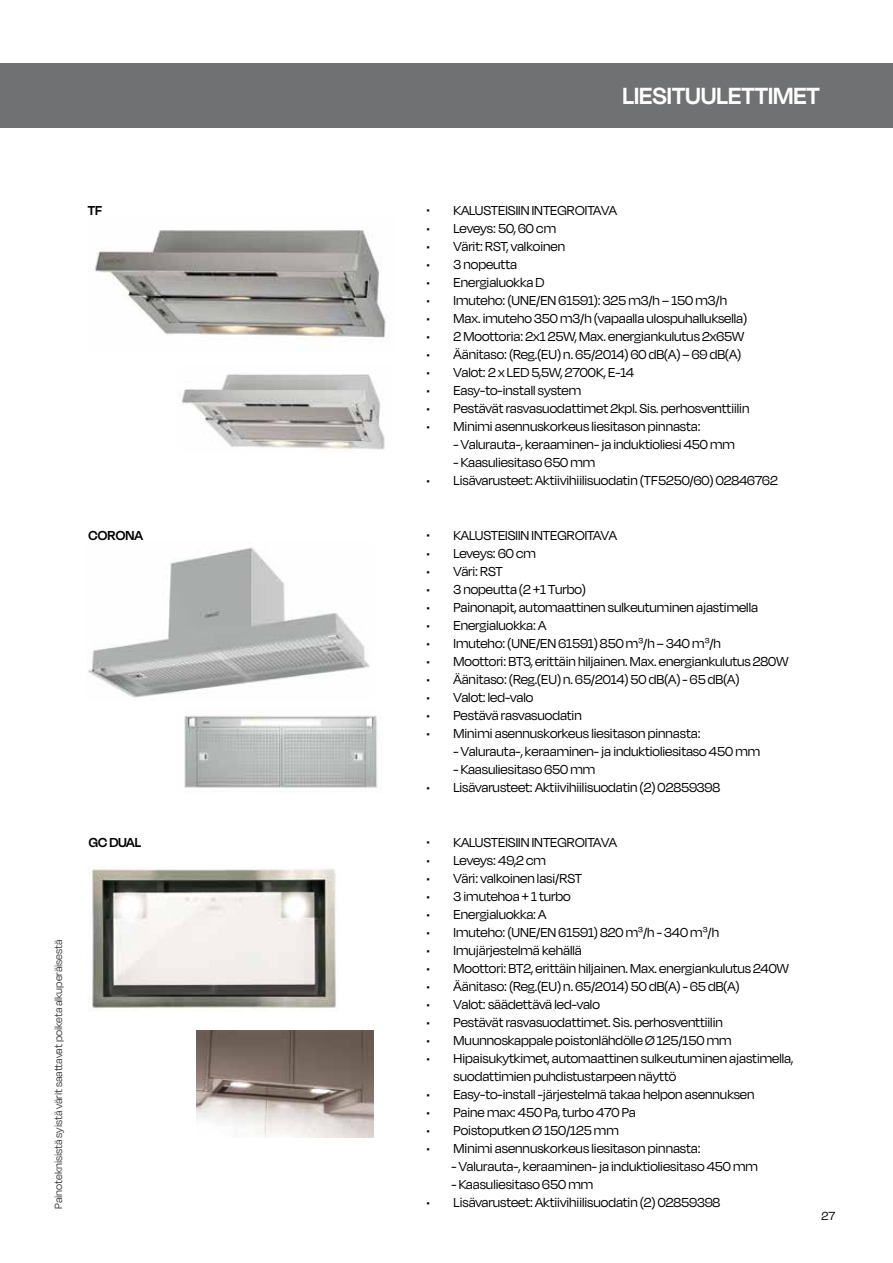
<style>
.page{position:relative;width:893px;height:1263px;background:#fff}
.page>*{position:absolute;margin:0;border:0;box-sizing:border-box;transform-origin:0 0}
.t1{font:600 27px "Degular Display";color:#fff}
.t2{font:15px/18px "Degular Display";color:#000}
.t3{font:600 15px "Degular Display";color:#000}
.t4{font:13.5px "Degular Display";color:#000}
.t5{font:12px "Degular Display";color:#3e3d40}
</style>
<div class="page">
<div style="left:0;top:63px;width:893px;height:65px;background:#707172"></div>
<img style="left:88px;top:547px;width:282px;height:151px">
<img style="left:184px;top:715px;width:194px;height:73px">
<img style="left:95px;top:230px;width:291px;height:110px">
<img style="left:181px;top:374px;width:204px;height:76px">
<img style="left:89px;top:867px;width:247px;height:144px">
<img style="left:196px;top:1031px;width:177px;height:106px">
<h1 class="t1" style="left:622px;top:80px;width:199px">LIESITUULETTIMET</h1>
<p class="t5" style="left:52px;top:1209px;width:271px;rotate:-90deg">Painoteknisistä syistä värit saattavat poiketa alkuperäisestä</p>
<p class="t3" style="left:88px;top:201px;width:16px">TF</p>
<p class="t3" style="left:89px;top:527px;width:56px">CORONA</p>
<p class="t2" style="left:427px;top:201px;width:192px">• KALUSTEISIIN INTEGROITAVA</p>
<p class="t2" style="left:427px;top:219px;width:131px">• Leveys: 50, 60 cm</p>
<p class="t2" style="left:427px;top:237px;width:140px">• Värit: RST, valkoinen</p>
<p class="t2" style="left:427px;top:255px;width:92px">• 3 nopeutta</p>
<p class="t2" style="left:427px;top:273px;width:119px">• Energialuokka D</p>
<p class="t2" style="left:427px;top:291px;width:302px">• Imuteho: (UNE/EN 61591): 325 m3/h – 150 m3/h</p>
<p class="t2" style="left:427px;top:309px;width:322px">• Max. imuteho 350 m3/h (vapaalla ulospuhalluksella)</p>
<p class="t2" style="left:427px;top:327px;width:319px">• 2 Moottoria: 2x1 25W, Max. energiankulutus 2x65W</p>
<p class="t2" style="left:427px;top:345px;width:316px">• Äänitaso: (Reg.(EU) n. 65/2014) 60 dB(A) – 69 dB(A)</p>
<p class="t2" style="left:427px;top:363px;width:209px">• Valot: 2 x LED 5,5W, 2700K, E-14</p>
<p class="t2" style="left:427px;top:381px;width:156px">• Easy-to-install system</p>
<p class="t2" style="left:427px;top:399px;width:324px">• Pestävät rasvasuodattimet 2kpl. Sis. perhosventtiilin</p>
<p class="t2" style="left:427px;top:417px;width:276px">• Minimi asennuskorkeus liesitason pinnasta:</p>
<p class="t2" style="left:454px;top:435px;width:283px">- Valurauta-, keraaminen- ja induktioliesi 450 mm</p>
<p class="t2" style="left:454px;top:453px;width:143px">- Kaasuliesitaso 650 mm</p>
<p class="t2" style="left:427px;top:471px;width:353px">• Lisävarusteet: Aktiivihiilisuodatin (TF5250/60) 02846762</p>
<p class="t2" style="left:426px;top:526px;width:192px">• KALUSTEISIIN INTEGROITAVA</p>
<p class="t2" style="left:426px;top:544px;width:111px">• Leveys: 60 cm</p>
<p class="t2" style="left:426px;top:562px;width:78px">• Väri: RST</p>
<p class="t2" style="left:426px;top:580px;width:161px">• 3 nopeutta (2 +1 Turbo)</p>
<p class="t2" style="left:426px;top:598px;width:333px">• Painonapit, automaattinen sulkeutuminen ajastimella</p>
<p class="t2" style="left:426px;top:616px;width:121px">• Energialuokka: A</p>
<p class="t2" style="left:426px;top:634px;width:296px">• Imuteho: (UNE/EN 61591) 850 m³/h – 340 m³/h</p>
<p class="t2" style="left:426px;top:652px;width:363px">• Moottori: BT3, erittäin hiljainen. Max. energiankulutus 280W</p>
<p class="t2" style="left:426px;top:670px;width:314px">• Äänitaso: (Reg.(EU) n. 65/2014) 50 dB(A) - 65 dB(A)</p>
<p class="t2" style="left:426px;top:688px;width:108px">• Valot: led-valo</p>
<p class="t2" style="left:426px;top:706px;width:157px">• Pestävä rasvasuodatin</p>
<p class="t2" style="left:426px;top:724px;width:276px">• Minimi asennuskorkeus liesitason pinnasta:</p>
<p class="t2" style="left:453px;top:742px;width:308px">- Valurauta-, keraaminen- ja induktioliesitaso 450 mm</p>
<p class="t2" style="left:453px;top:760px;width:143px">- Kaasuliesitaso 650 mm</p>
<p class="t2" style="left:426px;top:778px;width:295px">• Lisävarusteet: Aktiivihiilisuodatin (2) 02859398</p>
<p class="t3" style="left:89px;top:834px;width:54px">GC DUAL</p>
<p class="t2" style="left:427px;top:833px;width:192px">• KALUSTEISIIN INTEGROITAVA</p>
<p class="t2" style="left:427px;top:851px;width:121px">• Leveys: 49,2 cm</p>
<p class="t2" style="left:427px;top:869px;width:157px">• Väri: valkoinen lasi/RST</p>
<p class="t2" style="left:427px;top:887px;width:146px">• 3 imutehoa + 1 turbo</p>
<p class="t2" style="left:427px;top:905px;width:121px">• Energialuokka: A</p>
<p class="t2" style="left:427px;top:923px;width:294px">• Imuteho: (UNE/EN 61591) 820 m³/h - 340 m³/h</p>
<p class="t2" style="left:427px;top:941px;width:157px">• Imujärjestelmä kehällä</p>
<p class="t2" style="left:427px;top:959px;width:364px">• Moottori: BT2, erittäin hiljainen. Max. energiankulutus 240W</p>
<p class="t2" style="left:427px;top:977px;width:314px">• Äänitaso: (Reg.(EU) n. 65/2014) 50 dB(A) - 65 dB(A)</p>
<p class="t2" style="left:427px;top:995px;width:175px">• Valot: säädettävä led-valo</p>
<p class="t2" style="left:427px;top:1013px;width:298px">• Pestävät rasvasuodattimet. Sis. perhosventtiilin</p>
<p class="t2" style="left:427px;top:1031px;width:306px">• Muunnoskappale poistonlähdölle Ø 125/150 mm</p>
<p class="t2" style="left:454px;top:1049px;width:341px;text-indent:-27px">• Hipaisukytkimet, automaattinen sulkeutuminen ajastimella, suodattimien puhdistustarpeen näyttö</p>
<p class="t2" style="left:427px;top:1085px;width:329px">• Easy-to-install -järjestelmä takaa helpon asennuksen</p>
<p class="t2" style="left:427px;top:1103px;width:211px">• Paine max: 450 Pa, turbo 470 Pa</p>
<p class="t2" style="left:427px;top:1121px;width:194px">• Poistoputken Ø 150/125 mm</p>
<p class="t2" style="left:427px;top:1139px;width:276px">• Minimi asennuskorkeus liesitason pinnasta:</p>
<p class="t2" style="left:451px;top:1157px;width:308px">- Valurauta-, keraaminen- ja induktioliesitaso 450 mm</p>
<p class="t2" style="left:451px;top:1175px;width:143px">- Kaasuliesitaso 650 mm</p>
<p class="t2" style="left:427px;top:1193px;width:295px">• Lisävarusteet: Aktiivihiilisuodatin (2) 02859398</p>
<p class="t4" style="left:822px;top:1208px;width:15px">27</p>
</div>
